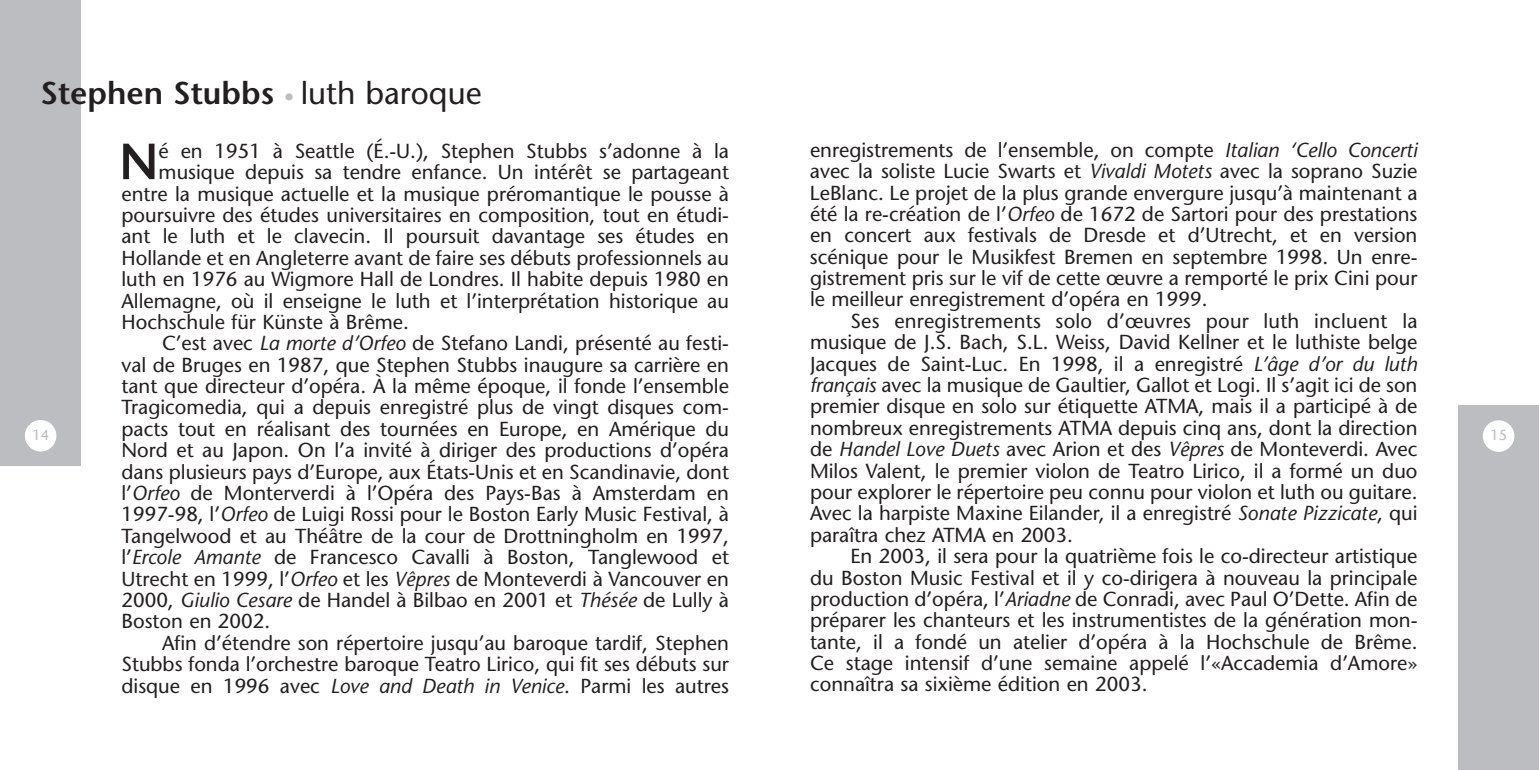
<style>
.page{position:relative;width:1539px;height:770px;background:#fff}
.page>*{position:absolute;margin:0;border:0;box-sizing:border-box;transform-origin:0 0}
.t1{font:600 50.62px "Stone Sans";color:#231f20}
.t2{font:600 31.5px "Stone Sans";color:#231f20}
.t3{font:20.25px/21.4px "Stone Sans";color:#231f20;text-align:justify}
.t4{font:14.62px "Stone Sans";color:#bcbdc0}
.s1{font-size:20.25px;color:#bcbdc0}
.s2{font-weight:400}
.s3{font-style:italic}
</style>
<div class="page">
<div style="left:1458px;top:405px;width:81px;height:365px;background:#bcbdc0"></div>
<div style="left:1483px;top:420px;width:31px;height:32px;background:#fff;border-radius:50%"></div>
<div style="left:0;top:0;width:81px;height:466px;background:#bcbdc0"></div>
<div style="left:25px;top:420px;width:31px;height:31px;background:#fff;border-radius:50%"></div>
<h2 class="t2" style="left:40px;top:81px;width:443px">Stephen Stubbs <span class="s1">•</span> <span class="s2">luth baroque</span></h2>
<p class="t4" style="left:32px;top:429px;width:18px">14</p>
<h1 class="t1" style="left:119px;top:142px;width:41px">N</h1>
<p class="t3" style="left:159px;top:142px;width:572px">é en 1951 à Seattle (É.-U.), Stephen Stubbs s’adonne à la</p>
<p class="t3" style="left:159px;top:163px;width:572px">musique depuis sa tendre enfance. Un intérêt se partageant</p>
<p class="t3" style="left:121px;top:185px;width:609px">entre la musique actuelle et la musique préromantique le pousse à</p>
<p class="t3" style="left:122px;top:206px;width:609px">poursuivre des études universitaires en composition, tout en étudi-</p>
<p class="t3" style="left:122px;top:228px;width:609px">ant le luth et le clavecin. Il poursuit davantage ses études en</p>
<p class="t3" style="left:122px;top:249px;width:609px">Hollande et en Angleterre avant de faire ses débuts professionnels au</p>
<p class="t3" style="left:122px;top:270px;width:609px">luth en 1976 au Wigmore Hall de Londres. Il habite depuis 1980 en</p>
<p class="t3" style="left:121px;top:292px;width:609px">Allemagne, où il enseigne le luth et l’interprétation historique au</p>
<p class="t3" style="left:121px;top:313px;width:289px">Hochschule für Künste à Brême.</p>
<p class="t3" style="left:162px;top:334px;width:569px">C’est avec <span class="s3">La morte d’Orfeo</span> de Stefano Landi, présenté au festi-</p>
<p class="t3" style="left:121px;top:356px;width:609px">val de Bruges en 1987, que Stephen Stubbs inaugure sa carrière en</p>
<p class="t3" style="left:121px;top:377px;width:609px">tant que directeur d’opéra. À la même époque, il fonde l’ensemble</p>
<p class="t3" style="left:122px;top:399px;width:609px">Tragicomedia, qui a depuis enregistré plus de vingt disques com-</p>
<p class="t3" style="left:122px;top:420px;width:609px">pacts tout en réalisant des tournées en Europe, en Amérique du</p>
<p class="t3" style="left:122px;top:441px;width:609px">Nord et au Japon. On l’a invité à diriger des productions d’opéra</p>
<p class="t3" style="left:121px;top:463px;width:609px">dans plusieurs pays d’Europe, aux États-Unis et en Scandinavie, dont</p>
<p class="t3" style="left:121px;top:484px;width:609px">l’<span class="s3">Orfeo</span> de Monterverdi à l’Opéra des Pays-Bas à Amsterdam en</p>
<p class="t3" style="left:121px;top:505px;width:609px">1997-98, l’<span class="s3">Orfeo</span> de Luigi Rossi pour le Boston Early Music Festival, à</p>
<p class="t3" style="left:121px;top:527px;width:609px">Tangelwood et au Théâtre de la cour de Drottningholm en 1997,</p>
<p class="t3" style="left:121px;top:548px;width:609px">l’<span class="s3">Ercole Amante</span> de Francesco Cavalli à Boston, Tanglewood et</p>
<p class="t3" style="left:121px;top:570px;width:609px">Utrecht en 1999, l’<span class="s3">Orfeo</span> et les <span class="s3">Vêpres</span> de Monteverdi à Vancouver en</p>
<p class="t3" style="left:121px;top:591px;width:609px">2000, <span class="s3">Giulio Cesare</span> de Handel à Bilbao en 2001 et <span class="s3">Thésée</span> de Lully à</p>
<p class="t3" style="left:121px;top:612px;width:150px">Boston en 2002.</p>
<p class="t3" style="left:162px;top:634px;width:569px">Afin d’étendre son répertoire jusqu’au baroque tardif, Stephen</p>
<p class="t3" style="left:122px;top:655px;width:609px">Stubbs fonda l’orchestre baroque Teatro Lirico, qui fit ses débuts sur</p>
<p class="t3" style="left:122px;top:676px;width:609px">disque en 1996 avec <span class="s3">Love and Death in Venice</span>. Parmi les autres</p>
<p class="t3" style="left:810px;top:141px;width:609px">enregistrements de l’ensemble, on compte <span class="s3">Italian ‘Cello Concerti </span>avec la soliste Lucie Swarts et <span class="s3">Vivaldi Motets</span> avec la soprano Suzie LeBlanc. Le projet de la plus grande envergure jusqu’à maintenant a été la re-création de l’<span class="s3">Orfeo</span> de 1672 de Sartori pour des prestations en concert aux festivals de Dresde et d’Utrecht, et en version scénique pour le Musikfest Bremen en septembre 1998. Un enre&shy;gistrement pris sur le vif de cette œuvre a remporté le prix Cini pour le meilleur enregistrement d’opéra en 1999.</p>
<p class="t3" style="left:810px;top:312px;width:609px;text-indent:40px">Ses enregistrements solo d’œuvres pour luth incluent la musique de J.S. Bach, S.L. Weiss, David Kellner et le luthiste belge Jacques de Saint-Luc. En 1998, il a enregistré <span class="s3">L’âge d’or du luth français</span> avec la musique de Gaultier, Gallot et Logi. Il s’agit ici de son premier disque en solo sur étiquette ATMA, mais il a participé à de nombreux enregistrements ATMA depuis cinq ans, dont la direction de <span class="s3">Handel Love Duets</span> avec Arion et des <span class="s3">Vêpres</span> de Monteverdi. Avec Milos Valent, le premier violon de Teatro Lirico, il a formé un duo pour explorer le répertoire peu connu pour violon et luth ou guitare.<br>Avec la harpiste Maxine Eilander, il a enregistré <span class="s3">Sonate Pizzicate</span>, qui paraîtra chez ATMA en 2003.</p>
<p class="t3" style="left:810px;top:547px;width:609px;text-indent:41px">En 2003, il sera pour la quatrième fois le co-directeur artistique du Boston Music Festival et il y co-dirigera à nouveau la principale production d’opéra, l’<span class="s3">Ariadne</span> de Conradi, avec Paul O’Dette. Afin de préparer les chanteurs et les instrumentistes de la génération mon&shy;tante, il a fondé un atelier d’opéra à la Hochschule de Brême.<br>Ce stage intensif d’une semaine appelé l’«Accademia d’Amore» connaîtra sa sixième édition en 2003.</p>
<p class="t4" style="left:1490px;top:429px;width:18px">15</p>
</div>
